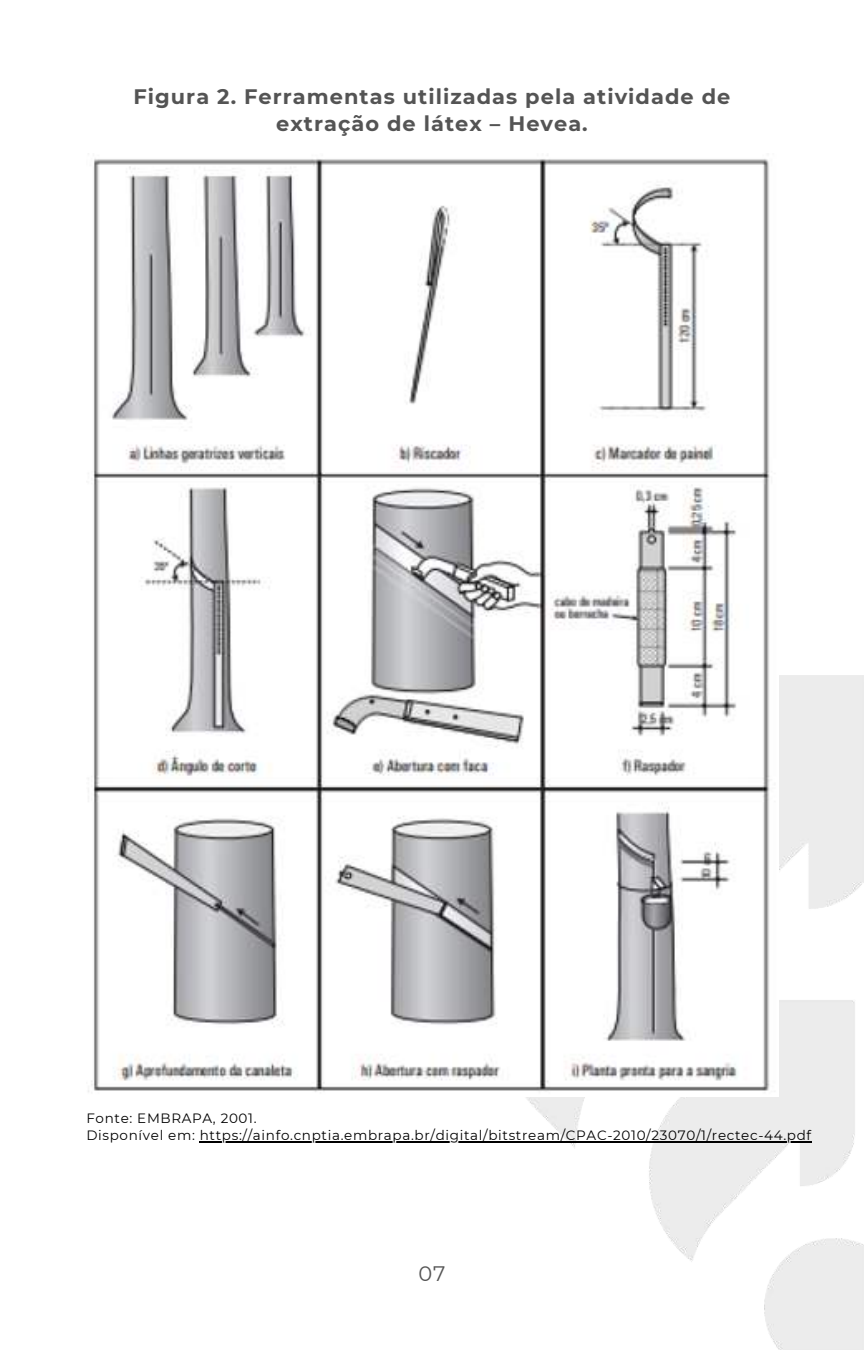
<style>
.page{position:relative;width:864px;height:1350px;background:#fff}
.page>*{position:absolute;margin:0;border:0;box-sizing:border-box;transform-origin:0 0}
.t1{font:700 20.93px/27px "Montserrat";letter-spacing:.05em;color:#545454;text-align:center}
.t2{font:20.93px "Montserrat";color:#545454}
.t3{font:13.5px/16.9px "Montserrat";letter-spacing:.05em;color:#000}
</style>
<div class="page">
<img style="left:496px;top:675px;width:368px;height:675px">
<img style="left:88px;top:158px;width:690px;height:939px">
<hr style="left:200px;top:1141px;width:612px;height:1px;background:#000">
<h1 class="t1" style="left:133px;top:82px;width:599px">Figura 2. Ferramentas utilizadas pela atividade de extração de látex – Hevea.</h1>
<p class="t3" style="left:86px;top:1109px;width:726px">Fonte: EMBRAPA, 2001.<br>Disponível em: https://ainfo.cnptia.embrapa.br/digital/bitstream/CPAC-2010/23070/1/rectec-44.pdf</p>
<h1 class="t2" style="left:418px;top:1259px;width:29px">07</h1>
</div>
